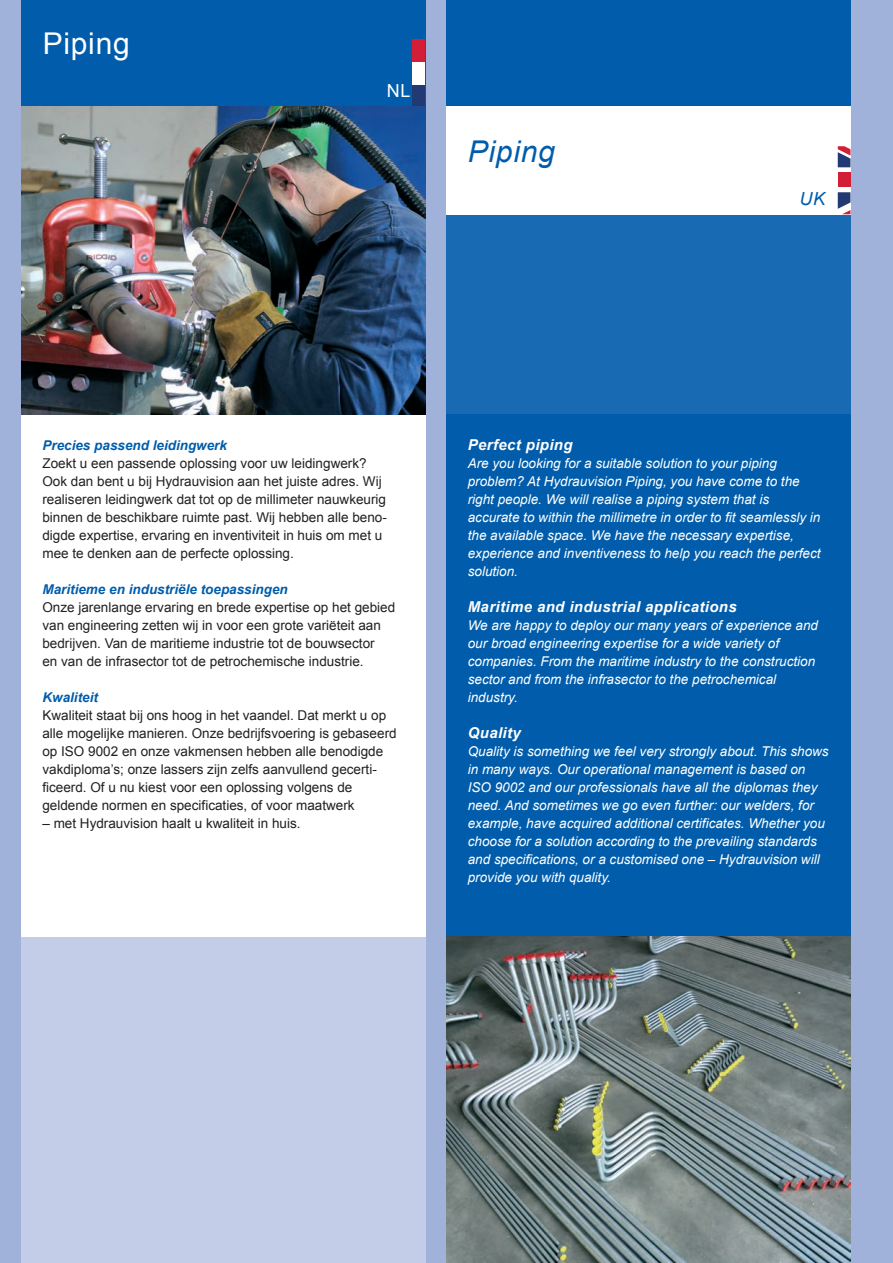
<style>
.page{position:relative;width:893px;height:1263px;background:#a1b2da}
.page>*{position:absolute;margin:0;border:0;box-sizing:border-box;transform-origin:0 0}
.t1{font:italic 30px "Arial";letter-spacing:.025em;color:#015dab}
.t2{font:30px "Arial";letter-spacing:.025em;color:#fff}
.t3{font:italic 18px "Arial";color:#015dab}
.t4{font:18px "Arial";color:#fff}
.t5{font:italic 700 15px "Arial";letter-spacing:.025em;color:#fff}
.t6{font:italic 13.5px/18px "Arial";color:#fff}
.t7{font:13.5px/18px "Arial";color:#231f20}
.t8{font:italic 700 13.5px "Arial";color:#015dab}
</style>
<div class="page">
<div style="left:21px;top:0;width:404px;height:1263px;background:#c3cde7"></div>
<div style="left:446px;top:0;width:404px;height:1263px;background:#186ab3"></div>
<div style="left:446px;top:414px;width:404px;height:527px;background:#015dab"></div>
<div style="left:446px;top:0;width:404px;height:106px;background:#015dab"></div>
<div style="left:21px;top:396px;width:404px;height:540px;background:#fff"></div>
<img style="left:446px;top:936px;width:404px;height:327px">
<div style="left:446px;top:106px;width:404px;height:108px;background:#fff"></div>
<div style="left:838px;top:172px;width:12px;height:15px;background:#d21f37"></div>
<svg style="left:838px;top:146px;width:12px;height:21px"></svg>
<svg style="left:838px;top:192px;width:12px;height:22px"></svg>
<div style="left:21px;top:0;width:404px;height:106px;background:#015dab"></div>
<div style="left:412px;top:39px;width:13px;height:67px;background:#fff"></div>
<div style="left:412px;top:39px;width:13px;height:22px;background:#d21f37"></div>
<div style="left:412px;top:85px;width:13px;height:21px;background:#223a74"></div>
<img style="left:21px;top:106px;width:404px;height:308px">
<h1 class="t2" style="left:43px;top:24px;width:89px">Piping</h1>
<h2 class="t4" style="left:387px;top:79px;width:25px">NL</h2>
<h1 class="t1" style="left:468px;top:132px;width:89px">Piping</h1>
<h2 class="t3" style="left:799px;top:187px;width:27px">UK</h2>
<p class="t8" style="left:42px;top:436px;width:186px">Precies passend leidingwerk</p>
<p class="t7" style="left:42px;top:454px;width:346px">Zoekt u een passende oplossing voor uw leidingwerk?<br>Ook dan bent u bij Hydrauvision aan het juiste adres. Wij realiseren leidingwerk dat tot op de millimeter nauwkeurig binnen de beschikbare ruimte past. Wij hebben alle beno - digde expertise, ervaring en inventiviteit in huis om met u mee te denken aan de perfecte oplossing.</p>
<p class="t8" style="left:42px;top:580px;width:247px">Maritieme en industriële toepassingen</p>
<p class="t7" style="left:42px;top:598px;width:354px">Onze jarenlange ervaring en brede expertise op het gebied van engineering zetten wij in voor een grote variëteit aan bedrijven. Van de maritieme industrie tot de bouwsector<br>en van de infrasector tot de petrochemische industrie.</p>
<p class="t8" style="left:42px;top:688px;width:57px">Kwaliteit</p>
<p class="t7" style="left:42px;top:706px;width:356px">Kwaliteit staat bij ons hoog in het vaandel. Dat merkt u op alle mogelijke manieren. Onze bedrijfsvoering is gebaseerd op ISO 9002 en onze vakmensen hebben alle benodigde vakdiploma’s; onze lassers zijn zelfs aanvullend gecerti - ficeerd. Of u nu kiest voor een oplossing volgens de geldende normen en specificaties, of voor maatwerk</p>
<p class="t7" style="left:42px;top:814px;width:260px">– met Hydrauvision haalt u kwaliteit in huis.</p>
<p class="t5" style="left:468px;top:435px;width:106px">Perfect piping</p>
<p class="t6" style="left:468px;top:454px;width:354px">Are you looking for a suitable solution to your piping problem? At Hydrauvision Piping, you have come to the right people. We will realise a piping system that is accurate to within the millimetre in order to fit seamlessly in the available space. We have the necessary expertise, experience and inventiveness to help you reach the perfect solution.</p>
<p class="t5" style="left:468px;top:597px;width:271px">Maritime and industrial applications</p>
<p class="t6" style="left:468px;top:616px;width:352px">We are happy to deploy our many years of experience and our broad engineering expertise for a wide variety of companies. From the maritime industry to the construction sector and from the infrasector to the petrochemical industry.</p>
<p class="t5" style="left:468px;top:723px;width:55px">Quality</p>
<p class="t6" style="left:468px;top:742px;width:362px">Quality is something we feel very strongly about. This shows in many ways. Our operational management is based on ISO 9002 and our professionals have all the diplomas they need. And sometimes we go even further: our welders, for example, have acquired additional certificates. Whether you choose for a solution according to the prevailing standards and specifications, or a customised one – Hydrauvision will provide you with quality.</p>
</div>
